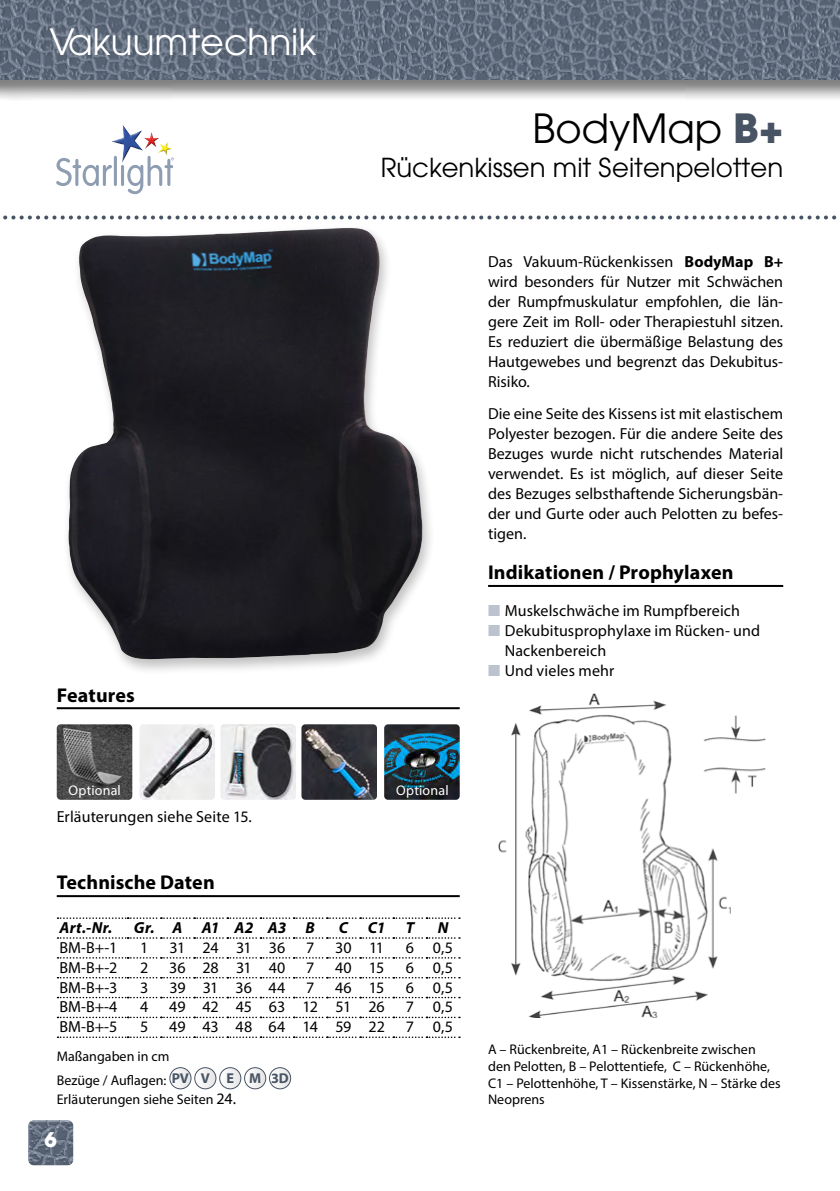
<style>
.page{position:relative;width:840px;height:1191px;background:#fff}
.page>*{position:absolute;margin:0;border:0;box-sizing:border-box;transform-origin:0 0}
.t1{font:40px "ITC Avant Garde Pro";color:#000}
.t2{font:36px "ITC Avant Garde Pro";color:#fff}
.t3{font:26px "ITC Avant Garde Pro";color:#000}
.t4{font:700 20px "Myriad Pro";letter-spacing:.005em;color:#000}
.t5{font:700 20px "ITC Avant Garde Pro";color:#fff}
.t6{font:16px/20px "Myriad Pro";color:#000;text-align:justify}
.t7{font:italic 700 16px "Myriad Pro";letter-spacing:.02em;color:#000}
.t8{font:14px/16.8px "Myriad Pro";color:#000}
.t9{font:14px "Myriad Pro";letter-spacing:.01em;color:#fff}
.s1{font-weight:700;color:#485464}
.s2{font-weight:700}
.s3{color:#bcc2ce}
.s4{font-weight:700;font-size:14.2px;color:#485464}
.s5{font-size:16px}
</style>
<div class="page">
<div style="left:0;top:0;width:839px;height:102px;background:#000;opacity:.5"></div>
<svg style="left:0;top:0;width:839px;height:79px"></svg>
<svg style="left:3px;top:215px;width:834px;height:4px"></svg>
<img style="left:29px;top:1121px;width:43px;height:43px">
<div style="left:26px;top:1118px;width:49px;height:49px;border:2px solid #fff;border-radius:7px"></div>
<svg style="left:56px;top:125px;width:118px;height:69px"></svg>
<div style="left:155px;top:140px;width:19px;height:13px;background:#fff"></div>
<div style="left:155px;top:141px;width:19px;height:16px;background:#000;opacity:.75"></div>
<svg style="left:57px;top:917px;width:402px;height:2px"></svg>
<svg style="left:57px;top:937px;width:402px;height:1px"></svg>
<svg style="left:57px;top:957px;width:402px;height:1px"></svg>
<svg style="left:57px;top:977px;width:402px;height:1px"></svg>
<svg style="left:57px;top:996px;width:402px;height:2px"></svg>
<svg style="left:57px;top:1016px;width:402px;height:2px"></svg>
<svg style="left:57px;top:1036px;width:402px;height:2px"></svg>
<svg style="left:170px;top:1067px;width:21px;height:21px"></svg>
<div style="left:169px;top:1067px;width:22px;height:22px;border:1px solid #485464;border-radius:50%"></div>
<svg style="left:195px;top:1067px;width:21px;height:21px"></svg>
<div style="left:194px;top:1067px;width:22px;height:22px;border:1px solid #485464;border-radius:50%"></div>
<svg style="left:219px;top:1067px;width:22px;height:21px"></svg>
<div style="left:219px;top:1067px;width:22px;height:22px;border:1px solid #485464;border-radius:50%"></div>
<svg style="left:244px;top:1067px;width:21px;height:21px"></svg>
<div style="left:244px;top:1067px;width:22px;height:22px;border:1px solid #485464;border-radius:50%"></div>
<svg style="left:269px;top:1067px;width:21px;height:21px"></svg>
<div style="left:269px;top:1067px;width:22px;height:22px;border:1px solid #485464;border-radius:50%"></div>
<hr style="left:488px;top:585px;width:294px;height:2px;background:#000">
<img style="left:498px;top:693px;width:268px;height:324px">
<div style="left:61px;top:224px;width:374px;height:452px;background:#000;opacity:.25"></div>
<img style="left:68px;top:228px;width:354px;height:431px">
<hr style="left:57px;top:707px;width:402px;height:2px;background:#000">
<img style="left:301px;top:724px;width:76px;height:76px">
<img style="left:139px;top:724px;width:76px;height:76px">
<img style="left:220px;top:724px;width:76px;height:76px">
<img style="left:57px;top:724px;width:75px;height:76px">
<img style="left:384px;top:724px;width:75px;height:76px">
<hr style="left:57px;top:895px;width:402px;height:2px;background:#000">
<h2 class="t2" style="left:49px;top:19px;width:268px">Vakuumtechnik</h2>
<p class="t4" style="left:57px;top:682px;width:80px">Features</p>
<h1 class="t1" style="left:532px;top:104px;width:252px">BodyMap <span class="s1">B+</span></h1>
<h3 class="t3" style="left:380px;top:151px;width:404px">Rückenkissen mit Seitenpelotten</h3>
<p class="t6" style="left:488px;top:252px;width:296px">Das Vakuum-Rückenkissen <span class="s2">BodyMap B+ </span>wird besonders für Nutzer mit Schwächen der Rumpfmuskulatur empfohlen, die län&shy;gere Zeit im Roll- oder Therapiestuhl sitzen.<br>Es reduziert die übermäßige Belastung des Hautgewebes und begrenzt das Dekubitus-Risiko.</p>
<p class="t6" style="left:488px;top:403px;width:296px">Die eine Seite des Kissens ist mit elastischem Polyester bezogen. Für die andere Seite des Bezuges wurde nicht rutschendes Material verwendet. Es ist möglich, auf dieser Seite des Bezuges selbsthaftende Sicherungsbän&shy;der und Gurte oder auch Pelotten zu befes&shy;tigen.</p>
<p class="t4" style="left:488px;top:559px;width:247px">Indikationen / Prophylaxen</p>
<p class="t6" style="left:488px;top:600px;width:253px"><span class="s3">■</span> Muskelschwäche im Rumpfbereich</p>
<p class="t6" style="left:504px;top:620px;width:257px;text-indent:-17px"><span class="s3">■</span> Dekubitusprophylaxe im Rücken- und<br>Nackenbereich</p>
<p class="t6" style="left:488px;top:660px;width:128px"><span class="s3">■</span> Und vieles mehr</p>
<p class="t9" style="left:69px;top:782px;width:54px">Optional</p>
<p class="t9" style="left:396px;top:782px;width:54px">Optional</p>
<p class="t6" style="left:57px;top:806px;width:196px">Erläuterungen siehe Seite 15.</p>
<p class="t4" style="left:57px;top:869px;width:159px">Technische Daten</p>
<p class="t7" style="left:60px;top:917px;width:54px">Art.-Nr.</p>
<p class="t7" style="left:134px;top:917px;width:182px">Gr. A A1 A2 A3 B</p>
<p class="t7" style="left:338px;top:917px;width:48px">C C1</p>
<p class="t7" style="left:405px;top:917px;width:10px">T</p>
<p class="t7" style="left:437px;top:917px;width:12px">N</p>
<p class="t6" style="left:59px;top:937px;width:59px">BM-B+-1</p>
<p class="t6" style="left:140px;top:937px;width:10px">1</p>
<p class="t6" style="left:169px;top:937px;width:117px">31 24 31 36</p>
<p class="t6" style="left:306px;top:937px;width:10px">7</p>
<p class="t6" style="left:335px;top:937px;width:50px">30 11</p>
<p class="t6" style="left:405px;top:937px;width:49px">6 0,5</p>
<p class="t6" style="left:59px;top:957px;width:59px">BM-B+-2</p>
<p class="t6" style="left:140px;top:957px;width:10px">2</p>
<p class="t6" style="left:169px;top:957px;width:118px">36 28 31 40</p>
<p class="t6" style="left:306px;top:957px;width:10px">7</p>
<p class="t6" style="left:335px;top:957px;width:51px">40 15</p>
<p class="t6" style="left:405px;top:957px;width:49px">6 0,5</p>
<p class="t6" style="left:59px;top:977px;width:59px">BM-B+-3</p>
<p class="t6" style="left:140px;top:977px;width:10px">3</p>
<p class="t6" style="left:169px;top:977px;width:118px">39 31 36 44</p>
<p class="t6" style="left:306px;top:977px;width:10px">7</p>
<p class="t6" style="left:335px;top:977px;width:51px">46 15</p>
<p class="t6" style="left:405px;top:977px;width:49px">6 0,5</p>
<p class="t6" style="left:59px;top:996px;width:59px">BM-B+-4</p>
<p class="t6" style="left:140px;top:996px;width:10px">4</p>
<p class="t6" style="left:169px;top:996px;width:217px">49 42 45 63 12 51 26</p>
<p class="t6" style="left:405px;top:996px;width:49px">7 0,5</p>
<p class="t6" style="left:59px;top:1016px;width:59px">BM-B+-5</p>
<p class="t6" style="left:140px;top:1016px;width:10px">5</p>
<p class="t6" style="left:169px;top:1016px;width:217px">49 43 48 64 14 59 22</p>
<p class="t6" style="left:405px;top:1016px;width:49px">7 0,5</p>
<p class="t8" style="left:57px;top:1043px;width:233px;line-height:24.8px">Maßangaben in cm<br>Bezüge / Auflagen: <span class="s4">PV V E M 3D</span></p>
<p class="t8" style="left:57px;top:1091px;width:181px">Erläuterungen siehe Seiten <span class="s5">24.</span></p>
<p class="t5" style="left:45px;top:1126px;width:14px">6</p>
<p class="t8" style="left:488px;top:1040px;width:294px">A – Rückenbreite, A1 – Rückenbreite zwischen den Pelotten, B – Pelottentiefe, C – Rückenhöhe, C1 – Pelottenhöhe, T – Kissenstärke, N – Stärke des Neoprens</p>
</div>
